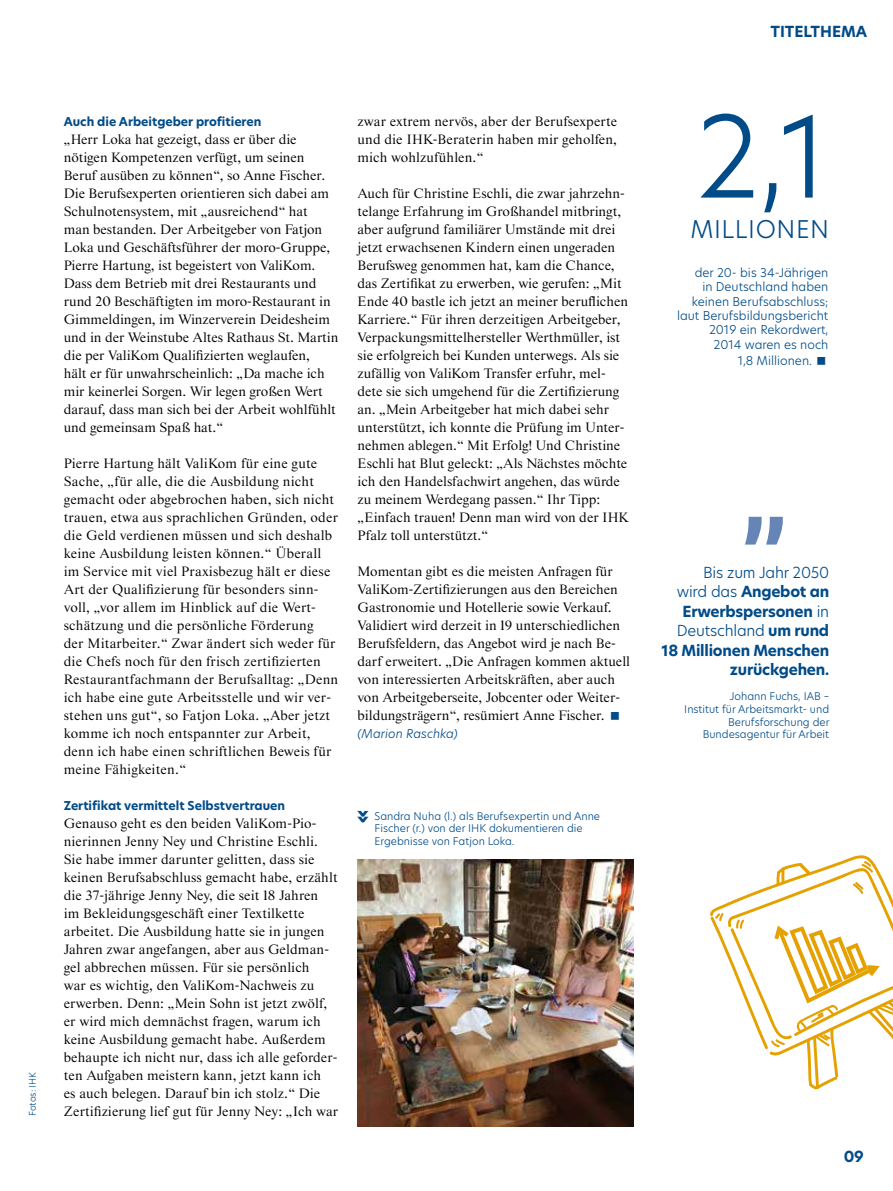
<style>
.page{position:relative;width:893px;height:1191px;background:#fff}
.page>*{position:absolute;margin:0;border:0;box-sizing:border-box;transform-origin:0 0}
.t1{font:300 111px "Hero New";color:#004b88}
.t2{font:700 91.2px "Hero New";color:#6585b6}
.t3{font:300 24px "Hero New";letter-spacing:.025em;color:#004b88}
.t4{font:18.3px "Hero New Super";color:#004b88}
.t5{font:700 15px/19.5px "Hero New";letter-spacing:-.015em;color:#004b88;text-align:right}
.t6{font:13.8px/18px "Starling";color:#000}
.t7{font:300 12px/14.4px "Hero New";color:#004b88;text-align:right}
.t8{font:700 12px "Hero New";color:#004b88}
.t9{font:italic 300 12px "Hero New";color:#004b88}
.t10{font:300 10.5px/12.6px "Hero New";color:#004b88}
.t11{font:300 9px "Hero New";letter-spacing:-.005em;color:#004b88}
.s1{font-weight:300}
</style>
<div class="page">
<img style="left:357px;top:859px;width:276px;height:267px">
<svg style="left:710px;top:855px;width:183px;height:235px"></svg>
<p class="t11" style="left:26px;top:1116px;width:46px;rotate:-90deg">Fotos: IHK</p>
<p class="t8" style="left:64px;top:113px;width:199px">Auch die Arbeitgeber profitieren</p>
<p class="t6" style="left:64px;top:131px;width:276px">„Herr Loka hat gezeigt, dass er über die nötigen Kompetenzen verfügt, um seinen Beruf ausüben zu können“, so Anne Fischer.<br>Die Berufsexperten orientieren sich dabei am Schulnotensystem, mit „ausreichend“ hat<br>man bestanden. Der Arbeitgeber von Fatjon Loka und Geschäftsführer der moro-Gruppe, Pierre Hartung, ist begeistert von ValiKom.<br>Dass dem Betrieb mit drei Restaurants und rund 20 Beschäftigten im moro-Restaurant in Gimmeldingen, im Winzerverein Deidesheim und in der Weinstube Altes Rathaus St. Martin die per ValiKom Qualifizierten weglaufen,<br>hält er für unwahrscheinlich: „Da mache ich mir keinerlei Sorgen. Wir legen großen Wert darauf, dass man sich bei der Arbeit wohlfühlt und gemeinsam Spaß hat.“</p>
<p class="t6" style="left:64px;top:455px;width:276px">Pierre Hartung hält ValiKom für eine gute Sache, „für alle, die die Ausbildung nicht gemacht oder abgebrochen haben, sich nicht trauen, etwa aus sprachlichen Gründen, oder die Geld verdienen müssen und sich deshalb keine Ausbildung leisten können.“ Überall im Service mit viel Praxisbezug hält er diese Art der Qualifizierung für besonders sinn&shy;voll, „vor allem im Hinblick auf die Wert&shy;schätzung und die persönliche Förderung<br>der Mitarbeiter.“ Zwar ändert sich weder für die Chefs noch für den frisch zertifizierten Restaurantfachmann der Berufsalltag: „Denn ich habe eine gute Arbeitsstelle und wir ver&shy;stehen uns gut“, so Fatjon Loka. „Aber jetzt komme ich noch entspannter zur Arbeit, denn ich habe einen schriftlichen Beweis für meine Fähigkeiten.“</p>
<p class="t8" style="left:64px;top:797px;width:223px">Zertifikat vermittelt Selbstvertrauen</p>
<p class="t6" style="left:64px;top:815px;width:276px">Genauso geht es den beiden ValiKom-Pio&shy;nierinnen Jenny Ney und Christine Eschli.<br>Sie habe immer darunter gelitten, dass sie keinen Berufsabschluss gemacht habe, erzählt die 37-jährige Jenny Ney, die seit 18 Jahren<br>im Bekleidungsgeschäft einer Textilkette arbeitet. Die Ausbildung hatte sie in jungen Jahren zwar angefangen, aber aus Geldman&shy;gel abbrechen müssen. Für sie persönlich<br>war es wichtig, den ValiKom-Nachweis zu erwerben. Denn: „Mein Sohn ist jetzt zwölf, er wird mich demnächst fragen, warum ich keine Ausbildung gemacht habe. Außerdem behaupte ich nicht nur, dass ich alle geforder&shy;ten Aufgaben meistern kann, jetzt kann ich<br>es auch belegen. Darauf bin ich stolz.“ Die Zertifizierung lief gut für Jenny Ney: „Ich war</p>
<p class="t6" style="left:358px;top:113px;width:261px;text-align:justify">zwar extrem nervös, aber der Berufsexperte und die IHK-Beraterin haben mir geholfen, mich wohlzufühlen.“</p>
<p class="t6" style="left:358px;top:185px;width:273px">Auch für Christine Eschli, die zwar jahrzehn&shy;telange Erfahrung im Großhandel mitbringt, aber aufgrund familiärer Umstände mit drei jetzt erwachsenen Kindern einen ungeraden Berufsweg genommen hat, kam die Chance, das Zertifikat zu erwerben, wie gerufen: „Mit Ende 40 bastle ich jetzt an meiner beruflichen Karriere.“ Für ihren derzeitigen Arbeitgeber, Verpackungsmittelhersteller Werthmüller, ist sie erfolgreich bei Kunden unterwegs. Als sie zufällig von ValiKom Transfer erfuhr, mel&shy;dete sie sich umgehend für die Zertifizierung an. „Mein Arbeitgeber hat mich dabei sehr unterstützt, ich konnte die Prüfung im Unter&shy;nehmen ablegen.“ Mit Erfolg! Und Christine Eschli hat Blut geleckt: „Als Nächstes möchte ich den Handelsfachwirt angehen, das würde zu meinem Werdegang passen.“ Ihr Tipp: „Einfach trauen! Denn man wird von der IHK Pfalz toll unterstützt.“</p>
<p class="t6" style="left:358px;top:563px;width:274px">Momentan gibt es die meisten Anfragen für ValiKom-Zertifizierungen aus den Bereichen Gastronomie und Hotellerie sowie Verkauf.<br>Validiert wird derzeit in 19 unterschiedlichen Berufsfeldern, das Angebot wird je nach Be&shy;darf erweitert. „Die Anfragen kommen aktuell von interessierten Arbeitskräften, aber auch von Arbeitgeberseite, Jobcenter oder Weiter&shy;bildungsträgern“, resümiert Anne Fischer.</p>
<p class="t9" style="left:358px;top:725px;width:102px">(Marion Raschka)</p>
<h3 class="t4" style="left:349px;top:823px;width:15px;rotate:-90deg">«</h3>
<p class="t10" style="left:375px;top:809px;width:227px">Sandra Nuha (l.) als Berufsexpertin und Anne<br>Fischer (r.) von der IHK dokumentieren die<br>Ergebnisse von Fatjon Loka.</p>
<p class="t5" style="left:770px;top:22px;width:98px">TITELTHEMA</p>
<h1 class="t1" style="left:696px;top:81px;width:135px">2,1</h1>
<h3 class="t3" style="left:690px;top:212px;width:140px">MILLIONEN</h3>
<p class="t7" style="left:677px;top:265px;width:153px">der 20- bis 34-Jährigen<br>in Deutschland haben keinen Berufsabschluss; laut Berufsbildungsbericht<br>2019 ein Rekordwert,<br>2014 waren es noch</p>
<p class="t7" style="left:738px;top:353px;width:76px">1,8 Millionen.</p>
<h2 class="t2" style="left:742px;top:437px;width:48px">„</h2>
<p class="t5" style="left:661px;top:562px;width:169px"><span class="s1">Bis zum Jahr 2050<br>wird das</span> Angebot an<br>Erwerbspersonen <span class="s1">in<br>Deutschland</span> um rund<br>18 Millionen Menschen zurückgehen.</p>
<p class="t10" style="left:684px;top:690px;width:147px;text-align:right">Johann Fuchs, IAB –<br>Institut für Arbeitsmarkt- und<br>Berufsforschung der<br>Bundesagentur für Arbeit</p>
<p class="t5" style="left:844px;top:1146px;width:21px">09</p>
</div>
